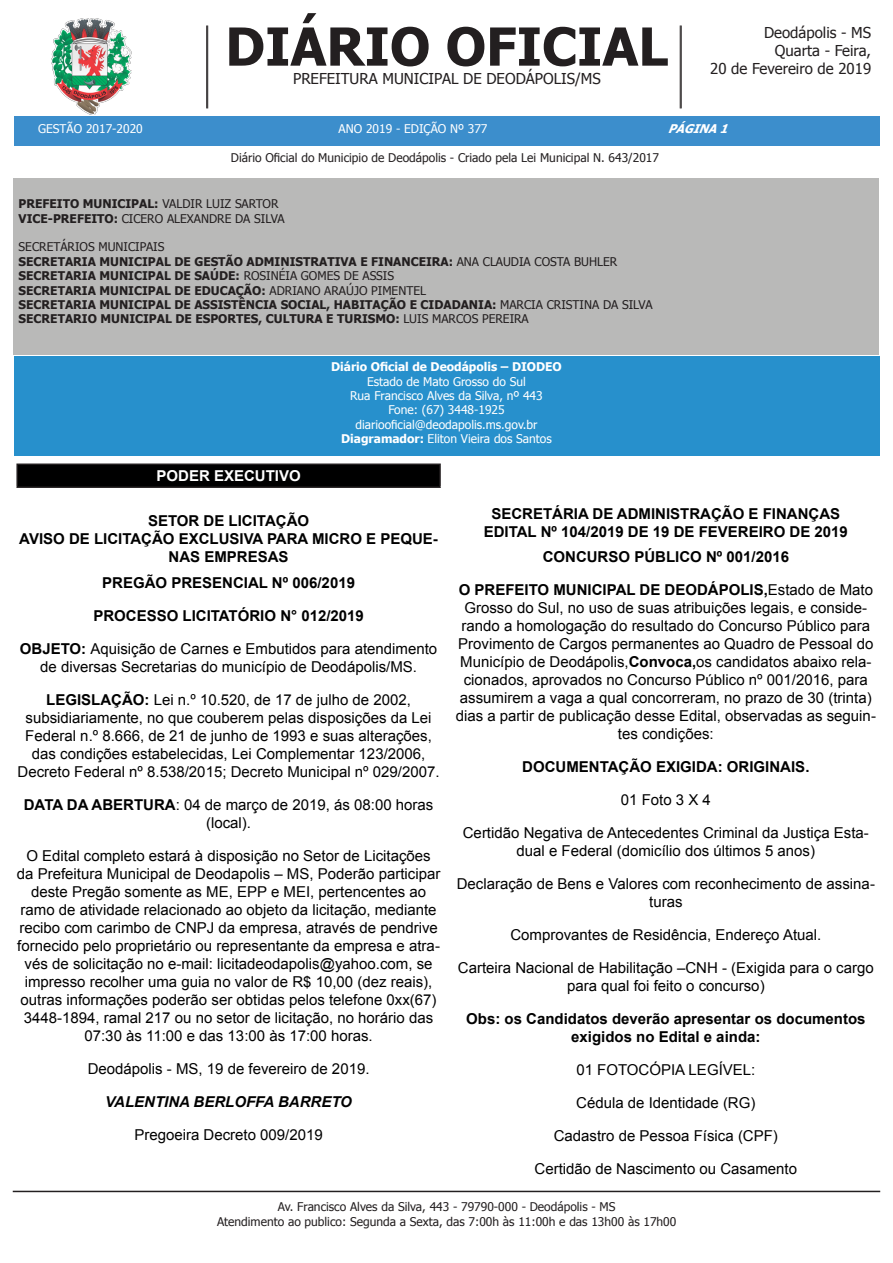
<style>
.page{position:relative;width:893px;height:1263px;background:#fff}
.page>*{position:absolute;margin:0;border:0;box-sizing:border-box;transform-origin:0 0}
.t1{font:700 52.5px "Tahoma";color:#231f20}
.t2{font:15px/18px "Arial";color:#000;text-align:center}
.t3{font:700 15px/18px "Arial";color:#000;text-align:center}
.t4{font:15px/18px "Tahoma";color:#231f20;text-align:right}
.t5{font:italic 700 15px "Arial";color:#000}
.t6{font:700 15px "Arial";color:#fff}
.t7{font:700 12px/14.4px "Tahoma";color:#231f20}
.t8{font:12px/14.4px "Tahoma";color:#231f20}
.t9{font:12px/14.4px "Tahoma";color:#fff;text-align:center}
.t10{font:700 12px "Tahoma";color:#fff}
.t11{font:italic 700 12px "Tahoma";color:#fff}
.s1{font-weight:700}
.s2{font-weight:400}
</style>
<div class="page">
<div style="left:14px;top:357px;width:866px;height:99px;background:#2790cc"></div>
<div style="left:13px;top:178px;width:866px;height:176px;background:#b9b9b8"></div>
<hr style="left:207px;top:26px;width:1px;height:82px;background:#231f20">
<hr style="left:206px;top:26px;width:1px;height:82px;background:#231f20">
<hr style="left:681px;top:26px;width:1px;height:82px;background:#231f20">
<hr style="left:680px;top:26px;width:1px;height:82px;background:#231f20">
<div style="left:14px;top:117px;width:865px;height:29px;background:#3c8ecc"></div>
<hr style="left:13px;top:1191px;width:867px;height:1px;background:#231f20">
<img style="left:52px;top:18px;width:80px;height:96px">
<div style="left:17px;top:464px;width:423px;height:23px;background:#000"></div>
<hr style="left:16px;top:463px;width:425px;height:2px;background:#231f20">
<hr style="left:16px;top:465px;width:2px;height:21px;background:#231f20">
<hr style="left:439px;top:465px;width:2px;height:21px;background:#231f20">
<hr style="left:16px;top:486px;width:425px;height:2px;background:#231f20">
<p class="t9" style="left:38px;top:122px;width:106px">GESTÃO 2017-2020</p>
<h1 class="t1" style="left:225px;top:10px;width:444px">DIÁRIO OFICIAL</h1>
<p class="t4" style="left:293px;top:70px;width:309px">PREFEITURA MUNICIPAL DE DEODÁPOLIS/MS</p>
<p class="t4" style="left:710px;top:24px;width:163px">Deodápolis - MS<br>Quarta - Feira,<br>20 de Fevereiro de 2019</p>
<p class="t9" style="left:339px;top:122px;width:150px">ANO 2019 - EDIÇÃO Nº 377</p>
<p class="t8" style="left:231px;top:151px;width:430px">Diário Oficial do Municipio de Deodápolis - Criado pela Lei Municipal N. 643/2017</p>
<p class="t11" style="left:668px;top:120px;width:68px">PÁGINA1</p>
<p class="t8" style="left:19px;top:197px;width:268px"><span class="s1">PREFEITO MUNICIPAL:</span> VALDIR LUIZ SARTOR<br><span class="s1">VICE-PREFEITO:</span> CICERO ALEXANDRE DA SILVA</p>
<p class="t7" style="left:19px;top:240px;width:635px"><span class="s2">SECRETÁRIOS MUNICIPAIS<br></span>SECRETARIA MUNICIPAL DE GESTÃO ADMINISTRATIVA E FINANCEIRA: <span class="s2">ANA CLAUDIA COSTA BUHLER </span>SECRETARIA MUNICIPAL DE SAÚDE: <span class="s2">ROSINÉIA GOMES DE ASSIS<br></span>SECRETARIA MUNICIPAL DE EDUCAÇÃO: <span class="s2">ADRIANO ARAÚJO PIMENTEL<br></span>SECRETARIA MUNICIPAL DE ASSISTÊNCIA SOCIAL, HABITAÇÃO E CIDADANIA: <span class="s2">MARCIA CRISTINA DA SILVA </span>SECRETARIO MUNICIPAL DE ESPORTES, CULTURA E TURISMO: <span class="s2">LUIS MARCOS PEREIRA</span></p>
<p class="t10" style="left:331px;top:358px;width:232px">Diário Oficial de Deodápolis – DIODEO</p>
<p class="t9" style="left:341px;top:375px;width:212px">Estado de Mato Grosso do Sul<br>Rua Francisco Alves da Silva, nº 443<br>Fone: (67) 3448-1925 diariooficial@deodapolis.ms.gov.br<br><span class="s1">Diagramador:</span> Eliton Vieira dos Santos</p>
<p class="t6" style="left:157px;top:465px;width:146px">PODER EXECUTIVO</p>
<p class="t3" style="left:19px;top:512px;width:420px">SETOR DE LICITAÇÃO<br>AVISO DE LICITAÇÃO EXCLUSIVA PARA MICRO E PEQUE-<br>NAS EMPRESAS</p>
<p class="t3" style="left:102px;top:574px;width:254px">PREGÃO PRESENCIAL Nº 006/2019</p>
<p class="t3" style="left:93px;top:607px;width:272px">PROCESSO LICITATÓRIO N° 012/2019</p>
<p class="t2" style="left:20px;top:639px;width:419px"><span class="s1">OBJETO:</span> Aquisição de Carnes e Embutidos para atendimento de diversas Secretarias do município de Deodápolis/MS.</p>
<p class="t2" style="left:18px;top:690px;width:423px"><span class="s1">LEGISLAÇÃO:</span> Lei n.º 10.520, de 17 de julho de 2002, subsidiariamente, no que couberem pelas disposições da Lei Federal n.º 8.666, de 21 de junho de 1993 e suas alterações, das condições estabelecidas, Lei Complementar 123/2006, Decreto Federal nº 8.538/2015; Decreto Municipal nº 029/2007.</p>
<p class="t2" style="left:24px;top:795px;width:411px"><span class="s1">DATA DA ABERTURA</span>: 04 de março de 2019, ás 08:00 horas (local).</p>
<p class="t2" style="left:17px;top:846px;width:425px">O Edital completo estará à disposição no Setor de Licitações da Prefeitura Municipal de Deodapolis – MS, Poderão participar deste Pregão somente as ME, EPP e MEI, pertencentes ao ramo de atividade relacionado ao objeto da licitação, mediante recibo com carimbo de CNPJ da empresa, através de pendrive fornecido pelo proprietário ou representante da empresa e atra&shy;vés de solicitação no e-mail: licitadeodapolis@yahoo.com, se impresso recolher uma guia no valor de R$ 10,00 (dez reais), outras informações poderão ser obtidas pelos telefone 0xx(67)<br>3448-1894, ramal 217 ou no setor de licitação, no horário das 07:30 às 11:00 e das 13:00 às 17:00 horas.</p>
<p class="t2" style="left:88px;top:1059px;width:283px">Deodápolis - MS, 19 de fevereiro de 2019.</p>
<p class="t5" style="left:105px;top:1091px;width:248px">VALENTINA BERLOFFA BARRETO</p>
<p class="t2" style="left:134px;top:1125px;width:190px">Pregoeira Decreto 009/2019</p>
<p class="t3" style="left:484px;top:505px;width:366px">SECRETÁRIA DE ADMINISTRAÇÃO E FINANÇAS<br>EDITAL Nº 104/2019 DE 19 DE FEVEREIRO DE 2019</p>
<p class="t3" style="left:543px;top:548px;width:248px">CONCURSO PÚBLICO Nº 001/2016</p>
<p class="t2" style="left:456px;top:581px;width:422px"><span class="s1">O PREFEITO MUNICIPAL DE DEODÁPOLIS,</span>Estado de Mato Grosso do Sul, no uso de suas atribuições legais, e conside&shy;rando a homologação do resultado do Concurso Público para Provimento de Cargos permanentes ao Quadro de Pessoal do Município de Deodápolis,<span class="s1">Convoca,</span>os candidatos abaixo rela&shy;cionados, aprovados no Concurso Público nº 001/2016, para assumirem a vaga a qual concorreram, no prazo de 30 (trinta) dias a partir de publicação desse Edital, observadas as seguin&shy;tes condições:</p>
<p class="t3" style="left:522px;top:758px;width:289px">DOCUMENTAÇÃO EXIGIDA: ORIGINAIS.</p>
<p class="t2" style="left:621px;top:791px;width:92px">01 Foto 3 X 4</p>
<p class="t2" style="left:463px;top:824px;width:408px">Certidão Negativa de Antecedentes Criminal da Justiça Esta&shy;dual e Federal (domicílio dos últimos 5 anos)</p>
<p class="t2" style="left:457px;top:875px;width:420px">Declaração de Bens e Valores com reconhecimento de assina&shy;turas</p>
<p class="t2" style="left:510px;top:926px;width:313px">Comprovantes de Residência, Endereço Atual.</p>
<p class="t2" style="left:458px;top:959px;width:417px">Carteira Nacional de Habilitação –CNH - (Exigida para o cargo para qual foi feito o concurso)</p>
<p class="t3" style="left:466px;top:1010px;width:401px">Obs: os Candidatos deverão apresentar os documentos exigidos no Edital e ainda:</p>
<p class="t2" style="left:576px;top:1061px;width:180px">01 FOTOCÓPIA LEGÍVEL:</p>
<p class="t2" style="left:576px;top:1094px;width:181px">Cédula de Identidade (RG)</p>
<p class="t2" style="left:554px;top:1127px;width:226px">Cadastro de Pessoa Física (CPF)</p>
<p class="t2" style="left:534px;top:1160px;width:264px">Certidão de Nascimento ou Casamento</p>
<p class="t8" style="left:217px;top:1200px;width:461px;text-align:center">Av. Francisco Alves da Silva, 443 - 79790-000 - Deodápolis - MS<br>Atendimento ao publico: Segunda a Sexta, das 7:00h às 11:00h e das 13h00 às 17h00</p>
</div>
